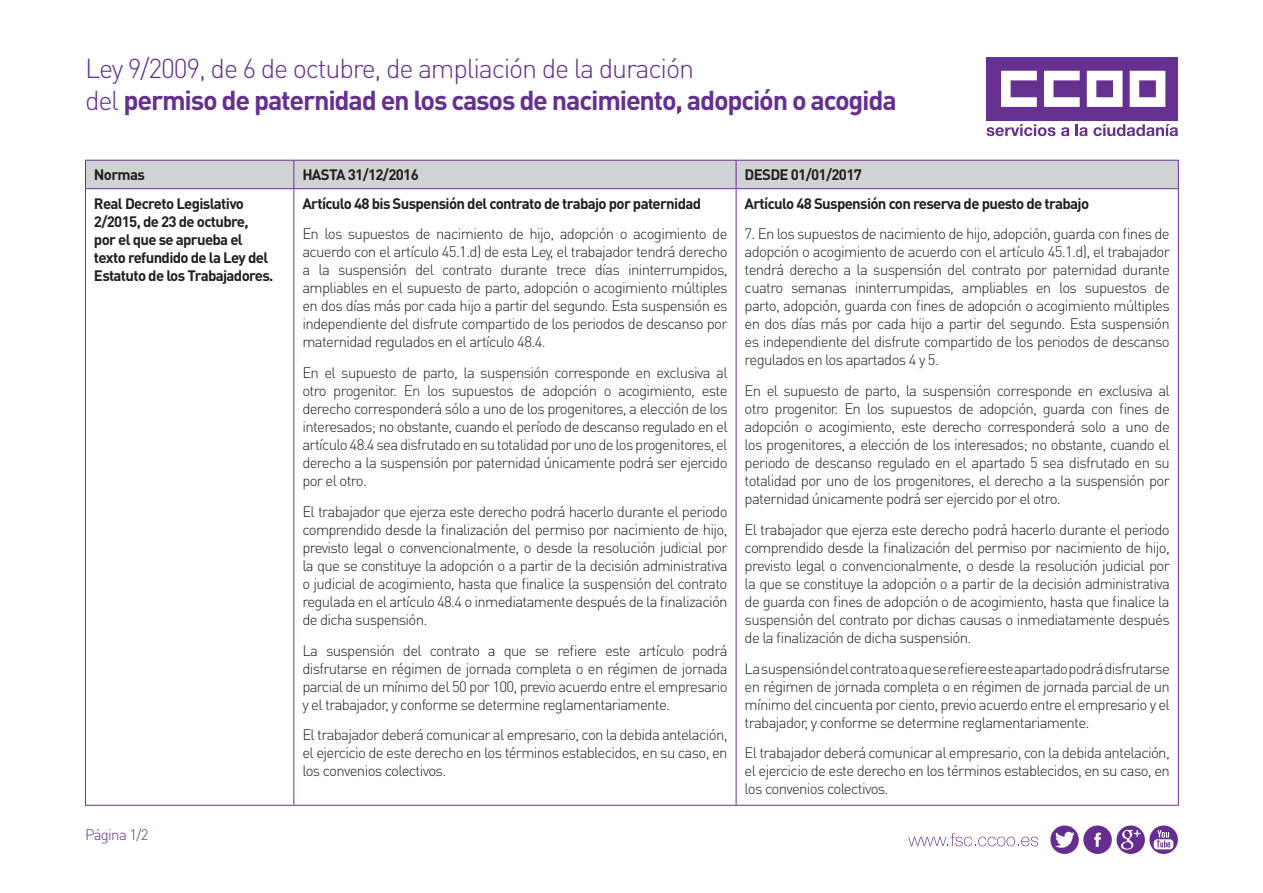
<style>
.page{position:relative;width:1263px;height:893px;background:#fff}
.page>*{position:absolute;margin:0;border:0;box-sizing:border-box;transform-origin:0 0}
.t1{font:700 27px "DIN Pro";letter-spacing:-.045em;color:#653090}
.t2{font:300 27px "DIN Pro";letter-spacing:-.045em;color:#653090}
.t3{font:300 15px/18px "DIN Pro";letter-spacing:-.045em;color:#231f20;text-align:justify}
.t4{font:700 15px/18px "DIN Pro";letter-spacing:-.045em;color:#231f20}
.t5{font:300 15px "DIN Pro";letter-spacing:-.045em;color:#653090}
.s1{font-weight:300}
</style>
<div class="page">
<svg style="left:986px;top:124px;width:69px;height:12px"></svg>
<svg style="left:1061px;top:127px;width:8px;height:9px"></svg>
<svg style="left:1075px;top:124px;width:103px;height:12px"></svg>
<div style="left:986px;top:57px;width:192px;height:63px;background:#653090"></div>
<svg style="left:1001px;top:71px;width:36px;height:36px"></svg>
<svg style="left:1044px;top:71px;width:36px;height:36px"></svg>
<svg style="left:1087px;top:71px;width:35px;height:36px"></svg>
<svg style="left:1130px;top:71px;width:35px;height:36px"></svg>
<svg style="left:1050px;top:825px;width:128px;height:29px"></svg>
<svg style="left:908px;top:833px;width:130px;height:13px"></svg>
<div style="left:85px;top:160px;width:1094px;height:28px;background:#d1d2d4"></div>
<hr style="left:85px;top:188px;width:209px;height:1px;background:#653090">
<hr style="left:85px;top:189px;width:1px;height:616px;background:#653090">
<hr style="left:294px;top:188px;width:442px;height:1px;background:#653090">
<hr style="left:293px;top:189px;width:1px;height:616px;background:#653090">
<hr style="left:736px;top:188px;width:443px;height:1px;background:#653090">
<hr style="left:736px;top:189px;width:1px;height:616px;background:#653090">
<hr style="left:1178px;top:189px;width:1px;height:616px;background:#653090">
<hr style="left:85px;top:805px;width:209px;height:1px;background:#653090">
<hr style="left:294px;top:805px;width:442px;height:1px;background:#653090">
<hr style="left:736px;top:805px;width:443px;height:1px;background:#653090">
<p class="t2" style="left:85px;top:50px;width:611px">Ley 9/2009, de 6 de octubre, de ampliación de la duración</p>
<p class="t1" style="left:85px;top:82px;width:813px"><span class="s1">del</span> permiso de paternidad en los casos de nacimiento, adopción o acogida</p>
<p class="t4" style="left:94px;top:165px;width:52px">Normas</p>
<p class="t4" style="left:302px;top:165px;width:118px">HASTA 31/12/2016</p>
<p class="t4" style="left:745px;top:165px;width:119px">DESDE 01/01/2017</p>
<p class="t4" style="left:94px;top:194px;width:181px">Real Decreto Legislativo<br>2/2015, de 23 de octubre, por el que se aprueba el texto refundido de la Ley del<br>Estatuto de los Trabajadores.</p>
<p class="t4" style="left:302px;top:194px;width:400px">Artículo 48 bis Suspensión del contrato de trabajo por paternidad</p>
<p class="t4" style="left:745px;top:194px;width:346px">Artículo 48 Suspensión con reserva de puesto de trabajo</p>
<p class="t3" style="left:745px;top:224px;width:427px">7. En los supuestos de nacimiento de hijo, adopción, guarda con fines de adopción o acogimiento de acuerdo con el artículo 45.1.d), el trabajador tendrá derecho a la suspensión del contrato por paternidad durante cuatro semanas ininterrumpidas, ampliables en los supuestos de parto, adopción, guarda con fines de adopción o acogimiento múltiples en dos días más por cada hijo a partir del segundo. Esta suspensión es independiente del disfrute compartido de los periodos de descanso regulados en los apartados 4 y 5.</p>
<p class="t3" style="left:745px;top:381px;width:427px">En el supuesto de parto, la suspensión corresponde en exclusiva al otro progenitor. En los supuestos de adopción, guarda con fines de adopción o acogimiento, este derecho corresponderá solo a uno de los progenitores, a elección de los interesados; no obstante, cuando el periodo de descanso regulado en el apartado 5 sea disfrutado en su totalidad por uno de los progenitores, el derecho a la suspensión por paternidad únicamente podrá ser ejercido por el otro.</p>
<p class="t3" style="left:745px;top:520px;width:427px">El trabajador que ejerza este derecho podrá hacerlo durante el periodo comprendido desde la finalización del permiso por nacimiento de hijo, previsto legal o convencionalmente, o desde la resolución judicial por la que se constituye la adopción o a partir de la decisión administrativa de guarda con fines de adopción o de acogimiento, hasta que finalice la suspensión del contrato por dichas causas o inmediatamente después de la finalización de dicha suspensión.</p>
<p class="t3" style="left:745px;top:659px;width:427px">La suspensión del contrato a que se refiere este apartado podrá disfrutarse en régimen de jornada completa o en régimen de jornada parcial de un mínimo del cincuenta por ciento, previo acuerdo entre el empresario y el trabajador, y conforme se determine reglamentariamente.</p>
<p class="t3" style="left:745px;top:743px;width:427px">El trabajador deberá comunicar al empresario, con la debida antelación, el ejercicio de este derecho en los términos establecidos, en su caso, en los convenios colectivos.</p>
<p class="t3" style="left:302px;top:224px;width:427px">En los supuestos de nacimiento de hijo, adopción o acogimiento de acuerdo con el artículo 45.1.d) de esta Ley, el trabajador tendrá derecho a la suspensión del contrato durante trece días ininterrumpidos, ampliables en el supuesto de parto, adopción o acogimiento múltiples en dos días más por cada hijo a partir del segundo. Esta suspensión es independiente del disfrute compartido de los periodos de descanso por maternidad regulados en el artículo 48.4.</p>
<p class="t3" style="left:302px;top:363px;width:427px">En el supuesto de parto, la suspensión corresponde en exclusiva al otro progenitor. En los supuestos de adopción o acogimiento, este derecho corresponderá sólo a uno de los progenitores, a elección de los interesados; no obstante, cuando el período de descanso regulado en el artículo 48.4 sea disfrutado en su totalidad por uno de los progenitores, el derecho a la suspensión por paternidad únicamente podrá ser ejercido por el otro.</p>
<p class="t3" style="left:302px;top:502px;width:427px">El trabajador que ejerza este derecho podrá hacerlo durante el periodo comprendido desde la finalización del permiso por nacimiento de hijo, previsto legal o convencionalmente, o desde la resolución judicial por la que se constituye la adopción o a partir de la decisión administrativa o judicial de acogimiento, hasta que finalice la suspensión del contrato regulada en el artículo 48.4 o inmediatamente después de la finalización de dicha suspensión.</p>
<p class="t3" style="left:302px;top:641px;width:427px">La suspensión del contrato a que se refiere este artículo podrá disfrutarse en régimen de jornada completa o en régimen de jornada parcial de un mínimo del 50 por 100, previo acuerdo entre el empresario y el trabajador, y conforme se determine reglamentariamente.</p>
<p class="t3" style="left:302px;top:725px;width:427px">El trabajador deberá comunicar al empresario, con la debida antelación, el ejercicio de este derecho en los términos establecidos, en su caso, en los convenios colectivos.</p>
<p class="t5" style="left:85px;top:824px;width:65px">Página 1/2</p>
</div>
